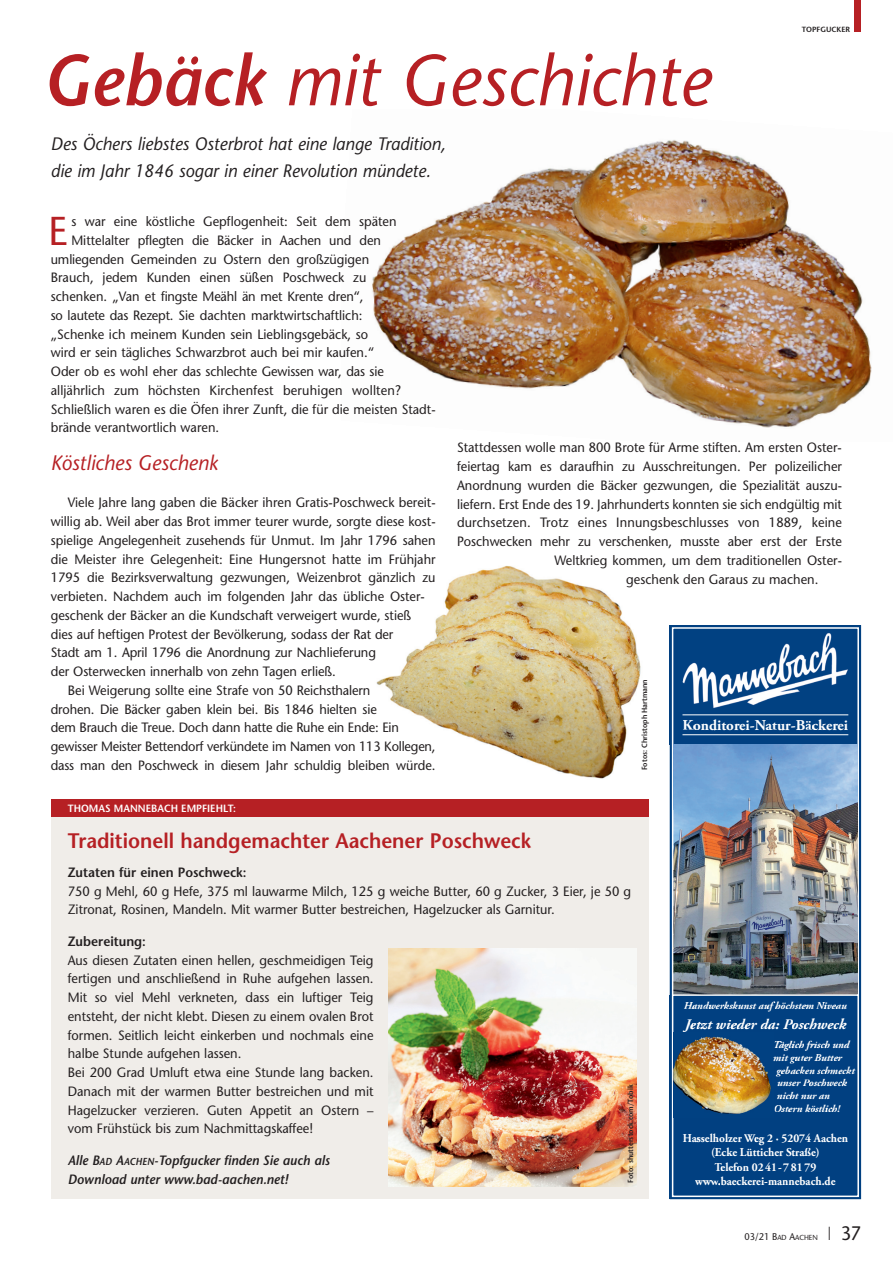
<style>
.page{position:relative;width:893px;height:1263px;background:#fff}
.page>*{position:absolute;margin:0;border:0;box-sizing:border-box;transform-origin:0 0}
.t1{font:italic 72px "Stone Sans";color:#b62024;scale:.95 1}
.t2{font:40.2px "Stone Sans";color:#b62024;scale:.95 1}
.t3{font:600 21px "Stone Sans";color:#b62024;scale:.95 1}
.t4{font:italic 21px "Stone Sans";color:#b62024;scale:.95 1}
.t5{font:19.5px "Stone Sans";color:#231f20;scale:.95 1}
.t6{font:italic 18px/27px "Stone Sans";color:#231f20;scale:.95 1}
.t7{font:700 15px "Adobe Garamond Pro";color:#fff}
.t8{font:italic 700 15px "Adobe Garamond Pro";color:#fff}
.t9{font:13.5px/18.8px "Stone Sans";color:#231f20;scale:.95 1}
.t10{font:italic 600 13.5px/18.8px "Stone Sans";color:#231f20;scale:.95 1}
.t11{font:600 13.5px "Stone Sans";color:#231f20;scale:.95 1}
.t12{font:700 12px "Adobe Garamond Pro";color:#fff;scale:.95 1}
.t13{font:italic 700 10.5px/12.8px "Adobe Garamond Pro";color:#fff;text-align:center}
.t14{font:600 10.5px "Stone Sans";color:#fff;scale:.95 1}
.t15{font:9.75px "Stone Sans";color:#231f20;scale:.95 1}
.t16{font:600 7.5px "Stone Sans";color:#231f20;scale:.95 1}
.t17{font:600 7.5px "Stone Sans";color:#231f20}
.s1{font-weight:600}
.s2{font-size:10.2px}
.s3{font-size:7.35px}
.s4{font-size:18px}
</style>
<div class="page">
<img style="left:372px;top:140px;width:500px;height:288px">
<img style="left:376px;top:566px;width:265px;height:213px">
<div style="left:855px;top:0;width:6px;height:32px;background:#b62024"></div>
<svg style="left:671px;top:626px;width:189px;height:572px;background:#154e8a"></svg>
<img style="left:673px;top:744px;width:181px;height:65px">
<img style="left:678px;top:630px;width:173px;height:82px">
<img style="left:854px;top:744px;width:3px;height:65px">
<img style="left:673px;top:809px;width:184px;height:185px">
<img style="left:673px;top:1032px;width:100px;height:85px">
<div style="left:51px;top:816px;width:597px;height:383px;background:#f0ede9"></div>
<div style="left:51px;top:799px;width:597px;height:18px;background:#b62024"></div>
<img style="left:389px;top:948px;width:247px;height:239px">
<h1 class="t1" style="left:42px;top:52px;width:705px"><span class="s1">Gebäck</span> mit Geschichte</h1>
<h3 class="t6" style="left:51px;top:132px;width:417px">Des Öchers liebstes Osterbrot hat eine lange Tradition, die im Jahr 1846 sogar in einer Revolution mündete.</h3>
<p class="t17" style="left:802px;top:26px;width:50px">TOPFGUCKER</p>
<h2 class="t2" style="left:49px;top:215px;width:21px">E</h2>
<p class="t9" style="left:71px;top:213px;width:344px">s war eine köstliche Gepflogenheit: Seit dem späten</p>
<p class="t9" style="left:71px;top:232px;width:327px">Mittelalter pflegten die Bäcker in Aachen und den</p>
<p class="t9" style="left:51px;top:251px;width:337px">umliegenden Gemeinden zu Ostern den großzügigen</p>
<p class="t9" style="left:51px;top:270px;width:334px">Brauch, jedem Kunden einen süßen Poschweck zu</p>
<p class="t9" style="left:51px;top:288px;width:331px">schenken. „Van et fingste Meähl än met Krente dren“,</p>
<p class="t9" style="left:51px;top:307px;width:330px">so lautete das Rezept. Sie dachten marktwirtschaftlich:</p>
<p class="t9" style="left:51px;top:326px;width:336px">„Schenke ich meinem Kunden sein Lieblingsgebäck, so</p>
<p class="t9" style="left:51px;top:345px;width:342px">wird er sein tägliches Schwarzbrot auch bei mir kaufen.“</p>
<p class="t9" style="left:51px;top:363px;width:352px">Oder ob es wohl eher das schlechte Gewissen war, das sie</p>
<p class="t9" style="left:51px;top:382px;width:370px">alljährlich zum höchsten Kirchenfest beruhigen wollten?</p>
<p class="t9" style="left:51px;top:401px;width:407px">Schließlich waren es die Öfen ihrer Zunft, die für die meisten Stadt-</p>
<p class="t9" style="left:51px;top:420px;width:179px">brände verantwortlich waren.</p>
<h3 class="t4" style="left:51px;top:454px;width:178px">Köstliches Geschenk</h3>
<p class="t9" style="left:68px;top:495px;width:389px">Viele Jahre lang gaben die Bäcker ihren Gratis-Poschweck bereit-</p>
<p class="t9" style="left:51px;top:513px;width:407px">willig ab. Weil aber das Brot immer teurer wurde, sorgte diese kost-</p>
<p class="t9" style="left:51px;top:532px;width:407px">spielige Angelegenheit zusehends für Unmut. Im Jahr 1796 sahen</p>
<p class="t9" style="left:51px;top:551px;width:407px">die Meister ihre Gelegenheit: Eine Hungersnot hatte im Frühjahr</p>
<p class="t9" style="left:51px;top:570px;width:407px">1795 die Bezirksverwaltung gezwungen, Weizenbrot gänzlich zu</p>
<p class="t9" style="left:51px;top:588px;width:395px">verbieten. Nachdem auch im folgenden Jahr das übliche Oster-</p>
<p class="t9" style="left:51px;top:607px;width:381px">geschenk der Bäcker an die Kundschaft verweigert wurde, stieß</p>
<p class="t9" style="left:51px;top:626px;width:362px">dies auf heftigen Protest der Bevölkerung, sodass der Rat der</p>
<p class="t9" style="left:51px;top:645px;width:344px">Stadt am 1. April 1796 die Anordnung zur Nach lieferung</p>
<p class="t9" style="left:51px;top:663px;width:302px">der Osterwecken innerhalb von zehn Tagen erließ.</p>
<p class="t9" style="left:68px;top:682px;width:320px">Bei Weigerung sollte eine Strafe von 50 Reichs thalern</p>
<p class="t9" style="left:51px;top:701px;width:345px">drohen. Die Bäcker gaben klein bei. Bis 1846 hielten sie</p>
<p class="t9" style="left:51px;top:720px;width:368px">dem Brauch die Treue. Doch dann hatte die Ruhe ein Ende: Ein</p>
<p class="t9" style="left:51px;top:738px;width:407px">gewisser Meister Bettendorf verkündete im Namen von 113 Kollegen,</p>
<p class="t9" style="left:51px;top:757px;width:407px">dass man den Poschweck in diesem Jahr schuldig bleiben würde.</p>
<p class="t14" style="left:68px;top:804px;width:179px">THOMAS MANNEBACH EMPFIEHLT:</p>
<p class="t9" style="left:457px;top:440px;width:406px">Stattdessen wolle man 800 Brote für Arme stiften. Am ersten Oster-</p>
<p class="t9" style="left:457px;top:459px;width:407px">feiertag kam es daraufhin zu Ausschreitungen. Per polizeilicher</p>
<p class="t9" style="left:457px;top:477px;width:407px">Anordnung wurden die Bäcker gezwungen, die Spezialität auszu -</p>
<p class="t9" style="left:457px;top:496px;width:407px">liefern. Erst Ende des 19. Jahrhunderts konnten sie sich endgültig mit</p>
<p class="t9" style="left:457px;top:515px;width:407px">durchsetzen. Trotz eines Innungsbeschlusses von 1889, keine</p>
<p class="t9" style="left:457px;top:534px;width:407px">Poschwecken mehr zu verschenken, musste aber erst der Erste</p>
<p class="t9" style="left:555px;top:552px;width:304px">Weltkrieg kommen, um dem traditionellen Oster-</p>
<p class="t9" style="left:626px;top:571px;width:204px">geschenk den Garaus zu machen.</p>
<p class="t16" style="left:642px;top:770px;width:97px;rotate:-90deg">Fotos: Christoph Hartmann</p>
<p class="t7" style="left:683px;top:719px;width:167px">Konditorei-Natur-Bäckerei</p>
<h3 class="t3" style="left:68px;top:833px;width:489px">Traditionell handgemachter Aachener Poschweck</h3>
<p class="t11" style="left:68px;top:867px;width:190px">Zutaten für einen Poschweck:</p>
<p class="t9" style="left:68px;top:883px;width:595px">750 g Mehl, 60 g Hefe, 375 ml lauwarme Milch, 125 g weiche Butter, 60 g Zucker, 3 Eier, je 50 g<br>Zitronat, Rosinen, Mandeln. Mit warmer Butter bestreichen, Hagelzucker als Garnitur.</p>
<p class="t11" style="left:68px;top:936px;width:84px">Zubereitung:</p>
<p class="t9" style="left:68px;top:952px;width:323px">Aus diesen Zutaten einen hellen, geschmeidigen Teig fertigen und anschließend in Ruhe aufgehen lassen.<br>Mit so viel Mehl verkneten, dass ein luftiger Teig entsteht, der nicht klebt. Diesen zu einem ovalen Brot formen. Seitlich leicht einkerben und nochmals eine halbe Stunde aufgehen lassen.<br>Bei 200 Grad Umluft etwa eine Stunde lang backen.<br>Danach mit der warmen Butter bestreichen und mit Hagelzucker ver zieren. Guten Appetit an Ostern – vom Frühstück bis zum Nachmittagskaffee!</p>
<p class="t10" style="left:68px;top:1152px;width:277px">Alle B<span class="s2">AD</span> A<span class="s2">ACHEN</span>-Topfgucker finden Sie auch als<br>Download unter www.bad-aachen.net!</p>
<p class="t16" style="left:627px;top:1182px;width:104px;rotate:-90deg">Foto: shutterstock.com/Tobik</p>
<p class="t13" style="left:684px;top:1000px;width:164px">Handwerkskunst aufhöchstem Niveau</p>
<p class="t8" style="left:685px;top:1018px;width:17px">J t</p>
<p class="t8" style="left:726px;top:1018px;width:79px">ied d Ps</p>
<p class="t8" style="left:827px;top:1018px;width:8px">e</p>
<p class="t13" style="left:773px;top:1039px;width:53px">Tägl c fri c g t</p>
<p class="t8" style="left:690px;top:1018px;width:158px">eztw er a: ochwck</p>
<p class="t13" style="left:791px;top:1039px;width:59px">ih shund</p>
<p class="t13" style="left:773px;top:1052px;width:70px">mit uerBut r</p>
<p class="t13" style="left:827px;top:1052px;width:12px">t e</p>
<p class="t13" style="left:776px;top:1065px;width:80px">geba ken s hme kt</p>
<p class="t13" style="left:796px;top:1065px;width:5px">c</p>
<p class="t13" style="left:821px;top:1065px;width:5px">c</p>
<p class="t13" style="left:842px;top:1065px;width:5px">c</p>
<p class="t13" style="left:803px;top:1078px;width:20px">P c</p>
<p class="t13" style="left:838px;top:1078px;width:5px">c</p>
<p class="t13" style="left:777px;top:1078px;width:71px">unser os hwe k</p>
<p class="t13" style="left:777px;top:1090px;width:55px">ni ht nur an</p>
<p class="t13" style="left:774px;top:1090px;width:17px;text-align:right">c<br>O t</p>
<p class="t13" style="left:810px;top:1103px;width:23px">ö tlc</p>
<p class="t13" style="left:781px;top:1103px;width:60px">sernk s ih!</p>
<p class="t12" style="left:683px;top:1133px;width:176px">Hasselholzer Weg 2 · 52074 Aachen</p>
<p class="t12" style="left:799px;top:1148px;width:7px">a</p>
<p class="t12" style="left:733px;top:1162px;width:5px">f</p>
<p class="t12" style="left:695px;top:1176px;width:149px">www.baeckerei-mannebach.de</p>
<p class="t12" style="left:711px;top:1148px;width:116px">(Ecke Lütticher Str ße)</p>
<p class="t12" style="left:715px;top:1162px;width:109px">Tele on 0241-781 79</p>
<p class="t15" style="left:744px;top:1233px;width:79px">03/21 B<span class="s3">AD</span> A<span class="s3">ACHEN</span></p>
<h3 class="t5" style="left:828px;top:1226px;width:37px"><span class="s4">|</span> 37</h3>
</div>
